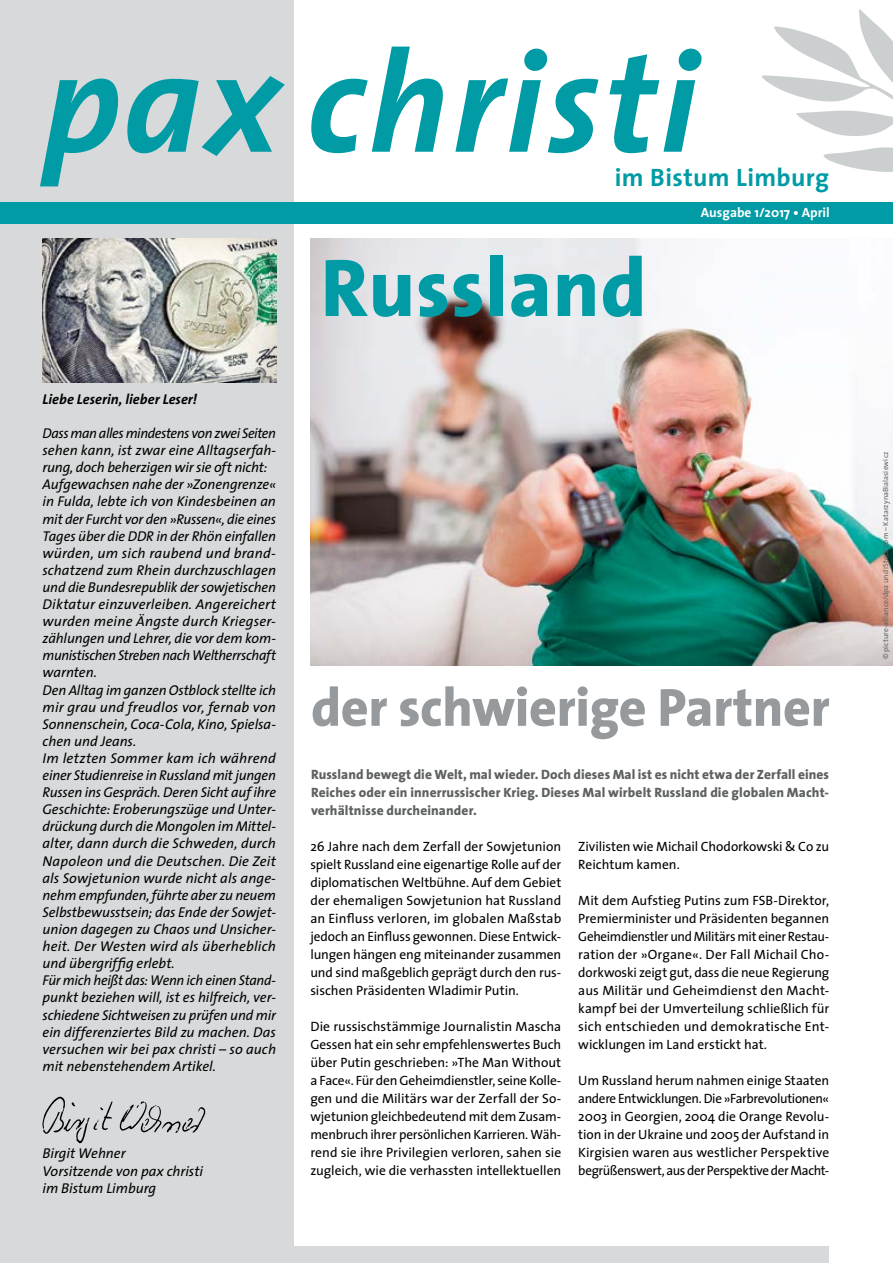
<style>
.page{position:relative;width:893px;height:1263px;background:#fff}
.page>*{position:absolute;margin:0;border:0;box-sizing:border-box;transform-origin:0 0}
.t1{font:italic 700 144px "Mtud The Sans";letter-spacing:.02em;color:#009ba4}
.pc2009_Artikel_head{font:800 82.5px "Mtud The Sans";letter-spacing:.01em;color:#009ba4}
.pc2009_Artikel_head-2{font:800 54px "Mtud The Sans";letter-spacing:-.01em;color:#979a9c}
.pc2009_Copy{font:700 25.2px "Mtud The Sans";letter-spacing:.015em;color:#009ba4}
.pc2009_editorial_cop{font:italic 14.25px/17.1px "Mtud The Sans";color:#000;text-align:justify}
.pc2009_editorial_cop-2{font:italic 700 14.25px "Mtud The Sans";letter-spacing:.005em;color:#000}
.pc2009_Copy-2{font:13.5px/18px "Mtud The Sans";letter-spacing:-.005em;color:#000;text-align:justify}
.pc2009_Copy-3{font:800 13.5px/18px "Mtud The Sans";letter-spacing:.005em;color:#5e6162;text-align:justify}
.t2{font:700 13.5px "Mtud The Sans";color:#fff}
.pc2009_Bildnachweis{font:7.5px "Mtud The Sans";letter-spacing:.01em;color:#5e6162}
</style>
<div class="page">
<div style="left:43px;top:1247px;width:786px;height:16px;background:#d7d9da"></div>
<div style="left:0;top:0;width:293px;height:1263px;background:#d7d9da"></div>
<div style="left:0;top:202px;width:893px;height:22px;background:#009ba4"></div>
<svg style="left:762px;top:9px;width:131px;height:163px"></svg>
<img style="left:42px;top:1096px;width:164px;height:47px">
<img style="left:310px;top:239px;width:583px;height:426px">
<img style="left:43px;top:239px;width:233px;height:144px">
<p class="t1" style="left:43px;top:-17px;width:656px">pax christi</p>
<p class="pc2009_Copy" style="left:615px;top:156px;width:216px">im Bistum Limburg</p>
<p class="t2" style="left:701px;top:202px;width:130px">Ausgabe 1/2017 • April</p>
<p class="pc2009_editorial_cop-2" style="left:43px;top:387px;width:156px">Liebe Leserin, lieber Leser!</p>
<p class="pc2009_editorial_cop" style="left:43px;top:424px;width:235px">Dass man alles mindestens von zwei Seiten sehen kann, ist zwar eine Alltagserfah&shy;rung, doch beherzigen wir sie oft nicht:</p>
<p class="pc2009_editorial_cop" style="left:43px;top:475px;width:235px">Aufgewachsen nahe der »Zonengrenze« in Fulda, lebte ich von Kindesbeinen an mit der Furcht vor den »Russen«, die eines Tages über die DDR in der Rhön einfallen würden, um sich raubend und brand&shy;schatzend zum Rhein durchzuschlagen und die Bundesrepublik der sowjetischen Diktatur einzuverleiben. Angereichert wurden meine Ängste durch Kriegser&shy;zählungen und Lehrer, die vor dem kom&shy;munistischen Streben nach Weltherrschaft warnten.</p>
<p class="pc2009_editorial_cop" style="left:43px;top:681px;width:235px">Den Alltag im ganzen Ostblock stellte ich mir grau und freudlos vor, fernab von Sonnenschein, Coca-Cola, Kino, Spielsa&shy;chen und Jeans.</p>
<p class="pc2009_editorial_cop" style="left:43px;top:749px;width:235px">Im letzten Sommer kam ich während einer Studienreise in Russland mit jungen Russen ins Gespräch. Deren Sicht auf ihre Geschichte: Eroberungszüge und Unter&shy;drückung durch die Mongolen im Mittel&shy;alter, dann durch die Schweden, durch Napoleon und die Deutschen. Die Zeit als Sowjetunion wurde nicht als ange&shy;nehm empfunden, führte aber zu neuem Selbstbewusstsein; das Ende der Sowjet&shy;union dagegen zu Chaos und Unsicher&shy;heit. Der Westen wird als überheblich und übergriffig erlebt.</p>
<p class="pc2009_editorial_cop" style="left:43px;top:971px;width:235px">Für mich heißt das: Wenn ich einen Stand&shy;punkt beziehen will, ist es hilfreich, ver&shy;schiedene Sichtweisen zu prüfen und mir ein differenziertes Bild zu machen. Das versuchen wir bei pax christi – so auch mit nebenstehendem Artikel.</p>
<p class="pc2009_editorial_cop" style="left:43px;top:1145px;width:85px">Birgit Wehner</p>
<p class="pc2009_editorial_cop" style="left:43px;top:1162px;width:162px">Vorsitzende von pax christi</p>
<p class="pc2009_editorial_cop" style="left:43px;top:1179px;width:115px">im Bistum Limburg</p>
<p class="pc2009_Artikel_head" style="left:321px;top:219px;width:327px">Russland</p>
<p class="pc2009_Artikel_head-2" style="left:311px;top:662px;width:520px">der schwierige Partner</p>
<p class="pc2009_Copy-3" style="left:311px;top:765px;width:520px">Russland bewegt die Welt, mal wieder. Doch dieses Mal ist es nicht etwa der Zerfall eines Reiches oder ein innerrussischer Krieg. Dieses Mal wirbelt Russland die globalen Macht&shy;verhältnisse durcheinander.</p>
<p class="pc2009_Copy-2" style="left:310px;top:837px;width:252px">26 Jahre nach dem Zerfall der Sowjetunion spielt Russland eine eigenartige Rolle auf der diplomatischen Weltbühne. Auf dem Gebiet der ehemaligen Sowjetunion hat Russland an Einfluss verloren, im globalen Maßstab jedoch an Einfluss gewonnen. Diese Entwick&shy;lungen hängen eng miteinander zusammen und sind maßgeblich geprägt durch den rus&shy;sischen Präsidenten Wladimir Putin.</p>
<p class="pc2009_Copy-2" style="left:310px;top:1017px;width:252px">Die russischstämmige Journalistin Mascha Gessen hat ein sehr empfehlenswertes Buch über Putin geschrieben: »The Man Without a Face«. Für den Geheimdienstler, seine Kolle&shy;gen und die Militärs war der Zerfall der So&shy;wjetunion gleichbedeutend mit dem Zusam&shy;menbruch ihrer persönlichen Karrieren. Wäh&shy;rend sie ihre Privilegien verloren, sahen sie zugleich, wie die verhassten intellektuellen</p>
<p class="pc2009_Copy-2" style="left:578px;top:837px;width:252px">Zivilisten wie Michail Chodorkowski &amp; Co zu<br>Reichtum kamen.</p>
<p class="pc2009_Copy-2" style="left:578px;top:891px;width:252px">Mit dem Aufstieg Putins zum FSB-Direktor, Premierminister und Präsidenten begannen Geheimdienstler und Militärs mit einer Restau&shy;ration der »Organe«. Der Fall Michail Cho&shy;dorkwoski zeigt gut, dass die neue Regierung aus Militär und Geheimdienst den Macht&shy;kampf bei der Umverteilung schließlich für sich entschieden und demokratische Ent&shy;wicklungen im Land erstickt hat.</p>
<p class="pc2009_Copy-2" style="left:578px;top:1071px;width:252px">Um Russland herum nahmen einige Staaten andere Entwicklungen. Die »Farbrevolutionen« 2003 in Georgien, 2004 die Orange Revolu&shy;tion in der Ukraine und 2005 der Aufstand in Kirgisien waren aus westlicher Perspektive begrüßenswert, aus der Perspektive der Macht-</p>
<p class="pc2009_Bildnachweis" style="left:879px;top:659px;width:209px;rotate:-90deg">© picture-alliance/dpa und iStock.com – KatarzynaBialasiewicz</p>
</div>
